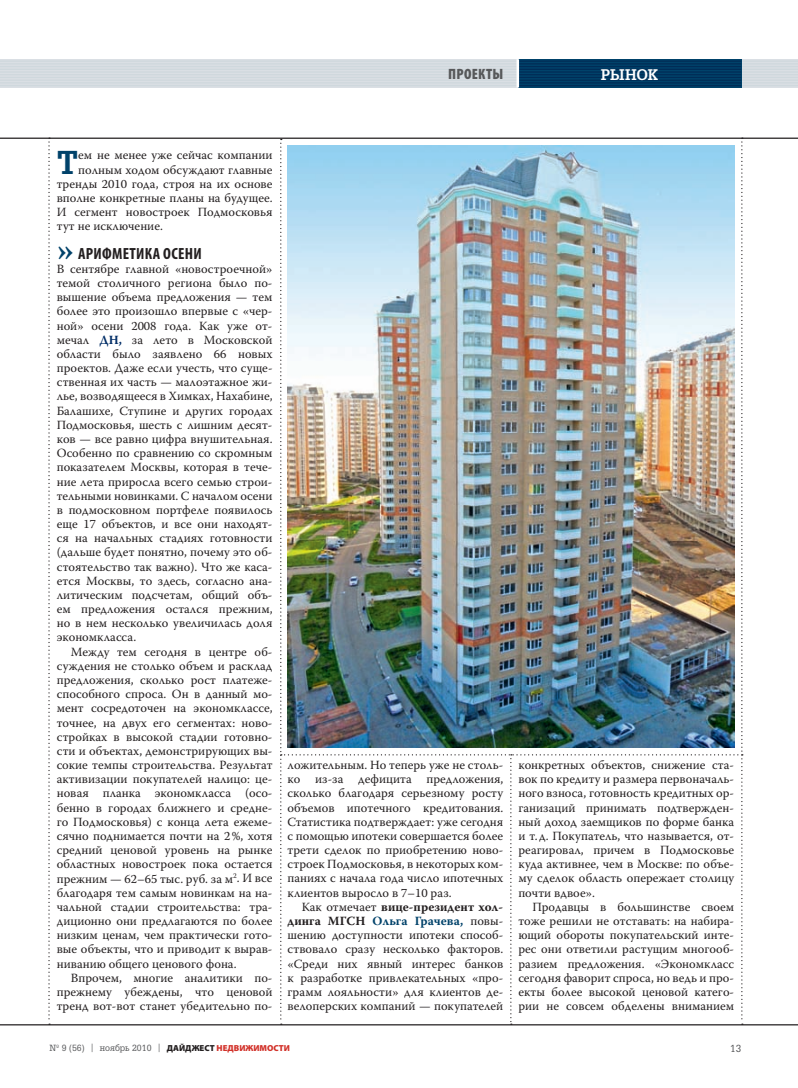
<style>
.page{position:relative;width:798px;height:1088px;background:#fff}
.page>*{position:absolute;margin:0;border:0;box-sizing:border-box;transform-origin:0 0}
.t1{font:700 32.25px "AG Gloria C";color:#00426a}
.t2{font:700 condensed 16.25px "Myriad Pro";letter-spacing:.02em;color:#231f20}
.t3{font:900 condensed 15px "Myriad Pro";letter-spacing:.02em;color:#57585a}
.t4{font:700 15px "AG Gloria C";letter-spacing:-.005em;color:#fff}
.t5{font:12.5px/14.1px "Warnock Pro";color:#231f20;text-align:justify}
.t6{font:10px "AG Gloria C";color:#57585a}
.t7{font:8.75px "AG Gloria C";color:#57585a}
.s1{font-weight:700;color:#002d66}
.s2{font-weight:700}
.s3{font-weight:700;color:#00426a}
.s4{font-family:"Warnock Pro"}
.s5{font-family:"Myriad Pro";font-weight:900;color:#231f20}
.s6{font-family:"Myriad Pro";font-weight:900;color:#d2322a}
</style>
<div class="page">
<hr style="left:0;top:138px;width:797px;height:1px;background:#231f20">
<hr style="left:0;top:1024px;width:797px;height:1px;background:#231f20">
<svg style="left:48px;top:138px;width:2px;height:887px"></svg>
<div style="left:0;top:59px;width:797px;height:29px;background:#dadfe4"></div>
<hr style="left:0;top:61px;width:797px;height:1px;background:#cfd8dd">
<hr style="left:0;top:63px;width:797px;height:1px;background:#cfd8dd">
<hr style="left:0;top:66px;width:797px;height:1px;background:#cfd8dd">
<hr style="left:0;top:69px;width:797px;height:1px;background:#cfd8dd">
<hr style="left:0;top:71px;width:797px;height:2px;background:#cfd8dd">
<hr style="left:0;top:74px;width:797px;height:1px;background:#cfd8dd">
<hr style="left:0;top:77px;width:797px;height:1px;background:#cfd8dd">
<hr style="left:0;top:80px;width:797px;height:1px;background:#cfd8dd">
<hr style="left:0;top:82px;width:797px;height:2px;background:#cfd8dd">
<hr style="left:0;top:85px;width:797px;height:1px;background:#cfd8dd">
<div style="left:517px;top:59px;width:224px;height:29px;background:#00426a"></div>
<hr style="left:517px;top:61px;width:224px;height:1px;background:#002c56">
<hr style="left:517px;top:63px;width:224px;height:1px;background:#002c56">
<hr style="left:517px;top:66px;width:224px;height:1px;background:#002c56">
<hr style="left:517px;top:69px;width:224px;height:1px;background:#002c56">
<hr style="left:517px;top:71px;width:224px;height:2px;background:#002c56">
<hr style="left:517px;top:74px;width:224px;height:1px;background:#002c56">
<hr style="left:517px;top:77px;width:224px;height:1px;background:#002c56">
<hr style="left:517px;top:80px;width:224px;height:1px;background:#002c56">
<hr style="left:517px;top:82px;width:224px;height:2px;background:#002c56">
<hr style="left:517px;top:85px;width:224px;height:1px;background:#002c56">
<hr style="left:516px;top:59px;width:3px;height:29px;background:#fff">
<img style="left:280px;top:138px;width:462px;height:887px">
<p class="t3" style="left:448px;top:69px;width:57px">ПРОЕКТЫ</p>
<p class="t4" style="left:600px;top:69px;width:59px">РЫНОК</p>
<h1 class="t1" style="left:57px;top:150px;width:23px">Т</h1>
<p class="t5" style="left:78px;top:149px;width:196px">ем не менее уже сейчас компании</p>
<p class="t5" style="left:78px;top:163px;width:196px">полным ходом обсуждают главные</p>
<p class="t5" style="left:57px;top:178px;width:217px">тренды 2010 года, строя на их основе</p>
<p class="t5" style="left:57px;top:192px;width:217px">вполне конкретные планы на будущее.</p>
<p class="t5" style="left:57px;top:206px;width:217px">И сегмент новостроек Подмосковья</p>
<p class="t5" style="left:57px;top:220px;width:108px">тут не исключение.</p>
<h2 class="t2" style="left:78px;top:248px;width:125px">АРИФМЕТИКА ОСЕНИ</h2>
<p class="t5" style="left:57px;top:263px;width:217px">В сентябре главной «новостроечной» темой столичного региона было по&shy;вышение объема предложения — тем более это произошло впервые с «чер&shy;ной» осени 2008 года. Как уже от&shy;мечал <span class="s1">ДН,</span> за лето в Московской области было заявлено 66 новых проектов. Даже если учесть, что суще&shy;ственная их часть — малоэтажное жи&shy;лье, возводящееся в Химках, Нахабине, Балашихе, Ступине и других городах Подмосковья, шесть с лишним десят&shy;ков — все равно цифра внушительная.<br>Особенно по сравнению со скромным показателем Москвы, которая в тече&shy;ние лета приросла всего семью строи&shy;тельными новинками. С началом осени в подмосковном портфеле появилось еще 17 объектов, и все они находят&shy;ся на начальных стадиях готовности (дальше будет понятно, почему это об&shy;стоятельство так важно). Что же каса&shy;ется Москвы, то здесь, согласно ана&shy;литическим подсчетам, общий объ&shy;ем предложения остался прежним, но в нем несколько увеличилась доля экономкласса.</p>
<p class="t5" style="left:57px;top:645px;width:217px;text-indent:14px">Между тем сегодня в центре об&shy;суждения не столько объем и расклад предложения, сколько рост платеже&shy;способного спроса. Он в данный мо&shy;мент сосредоточен на экономклассе, точнее, на двух его сегментах: ново&shy;стройках в высокой стадии готовно&shy;сти и объектах, демонстрирующих вы&shy;сокие темпы строительства. Результат активизации покупателей налицо: це&shy;новая планка экономкласса (осо&shy;бенно в городах ближнего и средне&shy;го Подмосковья) с конца лета ежеме&shy;сячно поднимается почти на 2 %, хотя средний ценовой уровень на рынке областных новостроек пока остается прежним — 62–65 тыс. руб. за м<sup>2</sup>. И все благодаря тем самым новинкам на на&shy;чальной стадии строительства: тра&shy;диционно они предлагаются по более низким ценам, чем практически гото&shy;вые объекты, что и приводит к вырав&shy;ниванию общего ценового фона.</p>
<p class="t5" style="left:57px;top:971px;width:217px;text-indent:14px">Впрочем, многие аналитики по&shy;прежнему убеждены, что ценовой тренд вот-вот станет убедительно по-</p>
<p class="t5" style="left:287px;top:759px;width:217px">ложительным. Но теперь уже не столь&shy;ко из-за дефицита предложения, сколько благодаря серьезному росту объемов ипотечного кредитования.<br>Статистика подтверждает: уже сегодня с помощью ипотеки совершается более трети сделок по приобретению ново&shy;строек Подмосковья, в некоторых ком&shy;паниях с начала года число ипотечных клиентов выросло в 7–10 раз.</p>
<p class="t5" style="left:287px;top:900px;width:217px;text-indent:14px">Как отмечает <span class="s2">вице-президент хол&shy;динга МГСН</span> <span class="s3">Ольга Грачева,</span> повы&shy;шению доступности ипотеки способ&shy;ствовало сразу несколько факторов. «Среди них явный интерес банков к разработке привлекательных «про&shy;грамм лояльности» для клиентов де&shy;велоперских компаний — покупателей</p>
<p class="t5" style="left:518px;top:759px;width:217px">конкретных объектов, снижение ста&shy;вок по кредиту и размера первоначаль&shy;ного взноса, готовность кредитных ор&shy;ганизаций принимать подтвержден&shy;ный доход заемщиков по форме банка и т. д. Покупатель, что называется, от&shy;реагировал, причем в Подмосковье куда активнее, чем в Москве: по объе&shy;му сделок область опережает столицу почти вдвое».</p>
<p class="t5" style="left:518px;top:900px;width:217px;text-indent:14px">Продавцы в большинстве своем тоже решили не отставать: на набира&shy;ющий обороты покупательский инте&shy;рес они ответили растущим многооб&shy;разием предложения. «Экономкласс сегодня фаворит спроса, но ведь и про&shy;екты более высокой ценовой катего&shy;рии не совсем обделены вниманием</p>
<p class="t7" style="left:50px;top:1044px;width:242px">№ 9 (56) <span class="s4">|</span> ноябрь 2010 <span class="s4">|</span> <span class="s5">ДАЙДЖЕСТ</span> <span class="s6">НЕДВИЖИМОСТИ</span></p>
<p class="t6" style="left:729px;top:1044px;width:13px">13</p>
</div>
